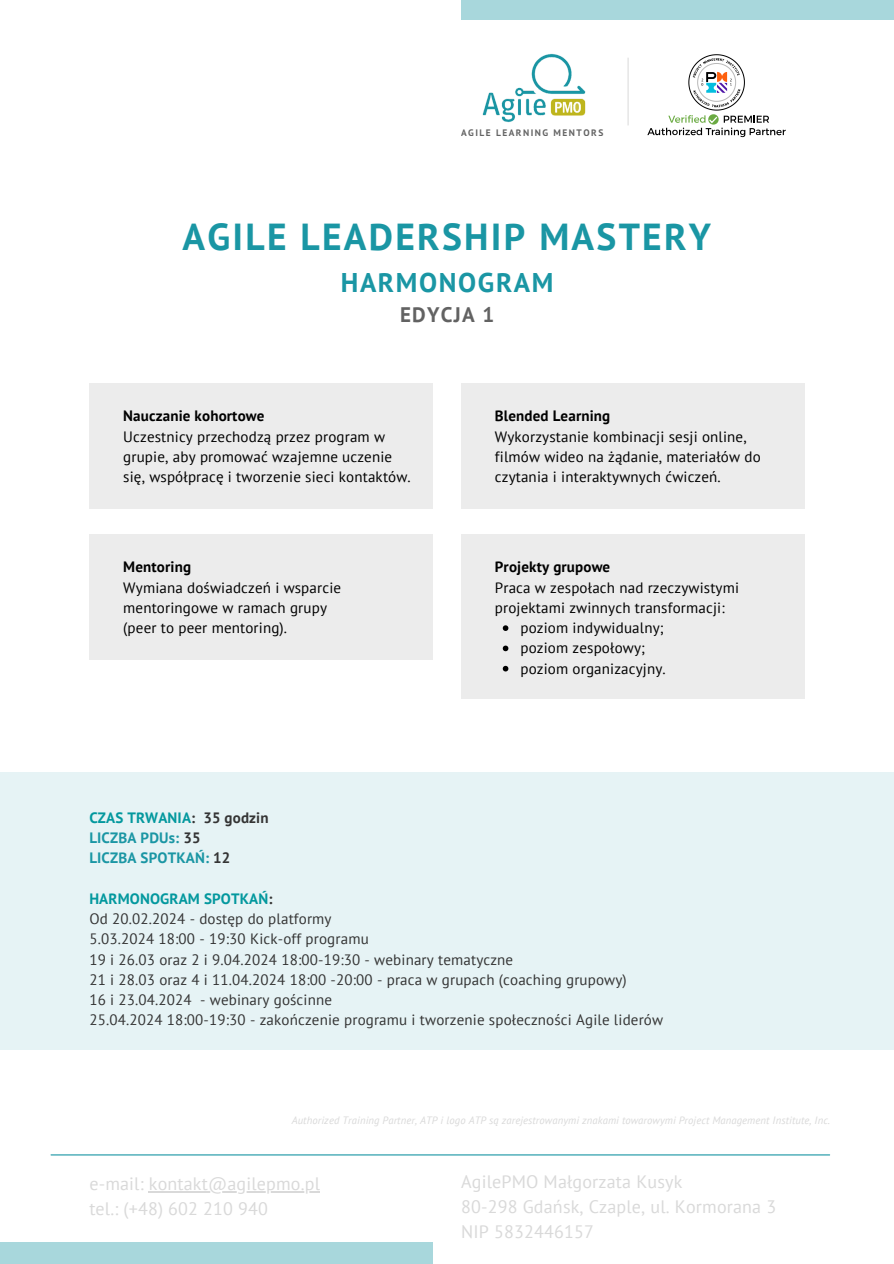
<style>
.page{position:relative;width:894px;height:1264px;background:#fff}
.page>*{position:absolute;margin:0;border:0;box-sizing:border-box;transform-origin:0 0}
.t1{font:700 37.5px "PT Sans";letter-spacing:.06em;color:#1a96a4}
.t2{font:700 27px "PT Sans";letter-spacing:.06em;color:#1a96a4}
.t3{font:700 21px "PT Sans";letter-spacing:.06em;color:#626262}
.t4{font:18px "PT Sans";letter-spacing:.01em;color:#d9d9d9}
.t5{font:15px/20.2px "PT Sans";letter-spacing:.01em;color:#000}
.t6{font:15px "PT Sans";letter-spacing:.01em;color:#343434}
.t7{font:700 15px "PT Sans";letter-spacing:.01em;color:#000}
.t8{font:700 15px "PT Sans";letter-spacing:.01em;color:#03989e}
.t9{font:700 15px "PT Sans";letter-spacing:.01em;color:#1a96a4}
.t10{font:italic 10.65px "PT Sans";letter-spacing:.01em;color:#d9d9d9}
.t11{font:700 9.45px "PT Sans";letter-spacing:.155em;color:#626262}
.s1{color:#343434}
</style>
<div class="page">
<hr style="left:149px;top:1191px;width:171px;height:1px;background:#d9d9d9">
<div style="left:0;top:1242px;width:432px;height:21px;background:#a8d7dc"></div>
<div style="left:461px;top:0;width:432px;height:20px;background:#a8d7dc"></div>
<hr style="left:51px;top:1154px;width:778px;height:1px;background:#1a96a4">
<svg style="left:647px;top:54px;width:138px;height:83px"></svg>
<img style="left:482px;top:53px;width:104px;height:70px">
<hr style="left:627px;top:58px;width:1px;height:67px;background:#d9d9d9">
<div style="left:0;top:772px;width:893px;height:277px;background:#e6f3f5"></div>
<div style="left:89px;top:383px;width:343px;height:126px;background:#ececec"></div>
<div style="left:461px;top:383px;width:343px;height:126px;background:#ececec"></div>
<div style="left:89px;top:534px;width:343px;height:126px;background:#ececec"></div>
<div style="left:461px;top:534px;width:343px;height:164px;background:#ececec"></div>
<svg style="left:502px;top:625px;width:6px;height:6px"></svg>
<svg style="left:502px;top:645px;width:6px;height:6px"></svg>
<svg style="left:502px;top:666px;width:6px;height:5px"></svg>
<p class="t11" style="left:461px;top:126px;width:144px">AGILE LEARNING MENTORS</p>
<p class="t1" style="left:182px;top:212px;width:530px">AGILE LEADERSHIP MASTERY</p>
<p class="t2" style="left:341px;top:264px;width:214px">HARMONOGRAM</p>
<p class="t3" style="left:400px;top:301px;width:96px">EDYCJA 1</p>
<p class="t7" style="left:123px;top:406px;width:143px">Nauczanie kohortowe</p>
<p class="t5" style="left:123px;top:426px;width:289px">Uczestnicy przechodzą przez program w grupie, aby promować wzajemne uczenie się, współpracę i tworzenie sieci kontaktów.</p>
<p class="t7" style="left:123px;top:557px;width:69px">Mentoring</p>
<p class="t5" style="left:123px;top:577px;width:219px">Wymiana doświadczeń i wsparcie mentoringowe w ramach grupy</p>
<p class="t5" style="left:123px;top:617px;width:165px">(peer to peer mentoring).</p>
<p class="t7" style="left:494px;top:406px;width:117px">Blended Learning</p>
<p class="t5" style="left:494px;top:426px;width:267px">Wykorzystanie kombinacji sesji online, filmów wideo na żądanie, materiałów do czytania i interaktywnych ćwiczeń.</p>
<p class="t7" style="left:494px;top:557px;width:117px">Projekty grupowe</p>
<p class="t5" style="left:494px;top:577px;width:246px">Praca w zespołach nad rzeczywistymi projektami zwinnych transformacji:</p>
<p class="t5" style="left:520px;top:617px;width:145px">poziom indywidualny;</p>
<p class="t5" style="left:520px;top:637px;width:126px">poziom zespołowy;</p>
<p class="t5" style="left:520px;top:658px;width:147px">poziom organizacyjny.</p>
<p class="t8" style="left:89px;top:807px;width:181px">CZAS TRWANIA<span class="s1">: 35 godzin</span></p>
<p class="t9" style="left:89px;top:827px;width:113px">LICZBA PDUs: <span class="s1">35</span></p>
<p class="t9" style="left:89px;top:848px;width:142px">LICZBA SPOTKAŃ: <span class="s1">12</span></p>
<p class="t8" style="left:89px;top:888px;width:185px">HARMONOGRAM SPOTKAŃ<span class="s1">:</span></p>
<p class="t6" style="left:89px;top:908px;width:244px">Od 20.02.2024 - dostęp do platformy</p>
<p class="t6" style="left:89px;top:929px;width:281px">5.03.2024 18:00 - 19:30 Kick-off programu</p>
<p class="t6" style="left:89px;top:949px;width:425px">19 i 26.03 oraz 2 i 9.04.2024 18:00-19:30 - webinary tematyczne</p>
<p class="t6" style="left:89px;top:969px;width:539px">21 i 28.03 oraz 4 i 11.04.2024 18:00 -20:00 - praca w grupach (coaching grupowy)</p>
<p class="t6" style="left:89px;top:989px;width:244px">16 i 23.04.2024 - webinary gościnne</p>
<p class="t6" style="left:89px;top:1010px;width:575px">25.04.2024 18:00-19:30 - zakończenie programu i tworzenie społeczności Agile liderów</p>
<p class="t10" style="left:291px;top:1113px;width:540px">Authorized Training Partner, ATP i logo ATP są zarejestrowanymi znakami towarowymi Project Management Institute, Inc.</p>
<p class="t4" style="left:89px;top:1171px;width:232px">e-mail: kontakt@agilepmo.pl</p>
<p class="t4" style="left:89px;top:1196px;width:180px">tel.: (+48) 602 210 940</p>
<p class="t4" style="left:461px;top:1169px;width:223px">AgilePMO Małgorzata Kusyk</p>
<p class="t4" style="left:461px;top:1194px;width:316px">80-298 Gdańsk, Czaple, ul. Kormorana 3</p>
<p class="t4" style="left:461px;top:1219px;width:134px">NIP 5832446157</p>
</div>
